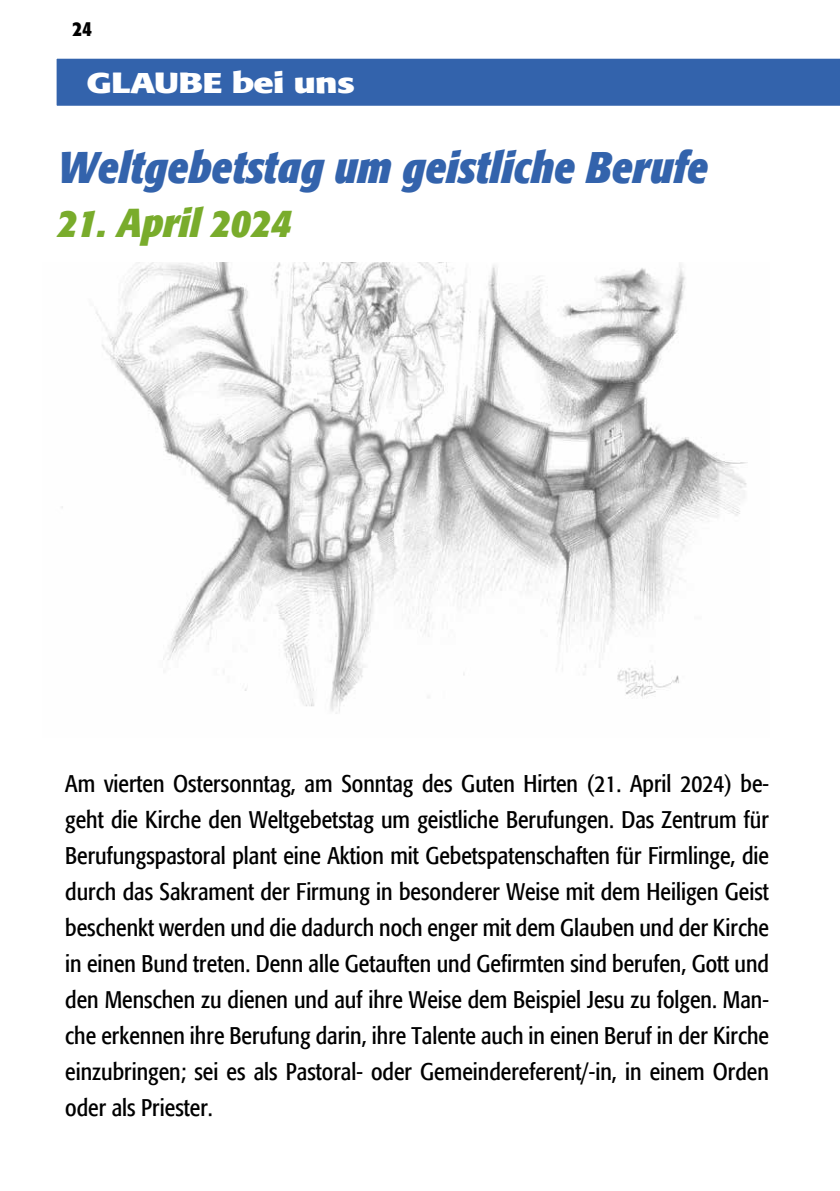
<style>
.page{position:relative;width:840px;height:1191px;background:#fff}
.page>*{position:absolute;margin:0;border:0;box-sizing:border-box;transform-origin:0 0}
.t1{font:italic 700 44px "Formata Condensed BQ";color:#3363ac}
.t2{font:italic 700 40px "Formata Condensed BQ";color:#79ac2c}
.t3{font:700 28.4px "Formata";letter-spacing:-.02em;color:#fff;scale:1.27 1}
.t4{font:24px/36px "Formata Condensed BQ";color:#000;text-align:justify}
.t5{font:700 20px "Formata";color:#000;scale:.85 1}
</style>
<div class="page">
<div style="left:56px;top:58px;width:783px;height:48px;background:#3363ac"></div>
<div style="left:86px;top:64px;width:361px;height:36px;background:#3363ac"></div>
<img style="left:61px;top:262px;width:687px;height:452px">
<p class="t5" style="left:72px;top:17px;width:25px">24</p>
<p class="t3" style="left:86px;top:65px;width:213px">GLAUBE bei uns</p>
<h1 class="t1" style="left:57px;top:140px;width:652px">Weltgebetstag um geistliche Berufe</h1>
<h2 class="t2" style="left:57px;top:198px;width:235px">21. April 2024</h2>
<p class="t4" style="left:65px;top:765px;width:705px">Am vierten Ostersonntag, am Sonntag des Guten Hirten (21. April 2024) be&shy;geht die Kirche den Weltgebetstag um geistliche Berufungen. Das Zentrum für Berufungspastoral plant eine Aktion mit Gebetspatenschaften für Firmlinge, die durch das Sakrament der Firmung in besonderer Weise mit dem Heiligen Geist beschenkt werden und die dadurch noch enger mit dem Glauben und der Kirche in einen Bund treten. Denn alle Getauften und Gefirmten sind berufen, Gott und den Menschen zu dienen und auf ihre Weise dem Beispiel Jesu zu folgen. Man&shy;che erkennen ihre Berufung darin, ihre Talente auch in einen Beruf in der Kirche einzubringen; sei es als Pastoral- oder Gemeindereferent/-in, in einem Orden oder als Priester.</p>
</div>
